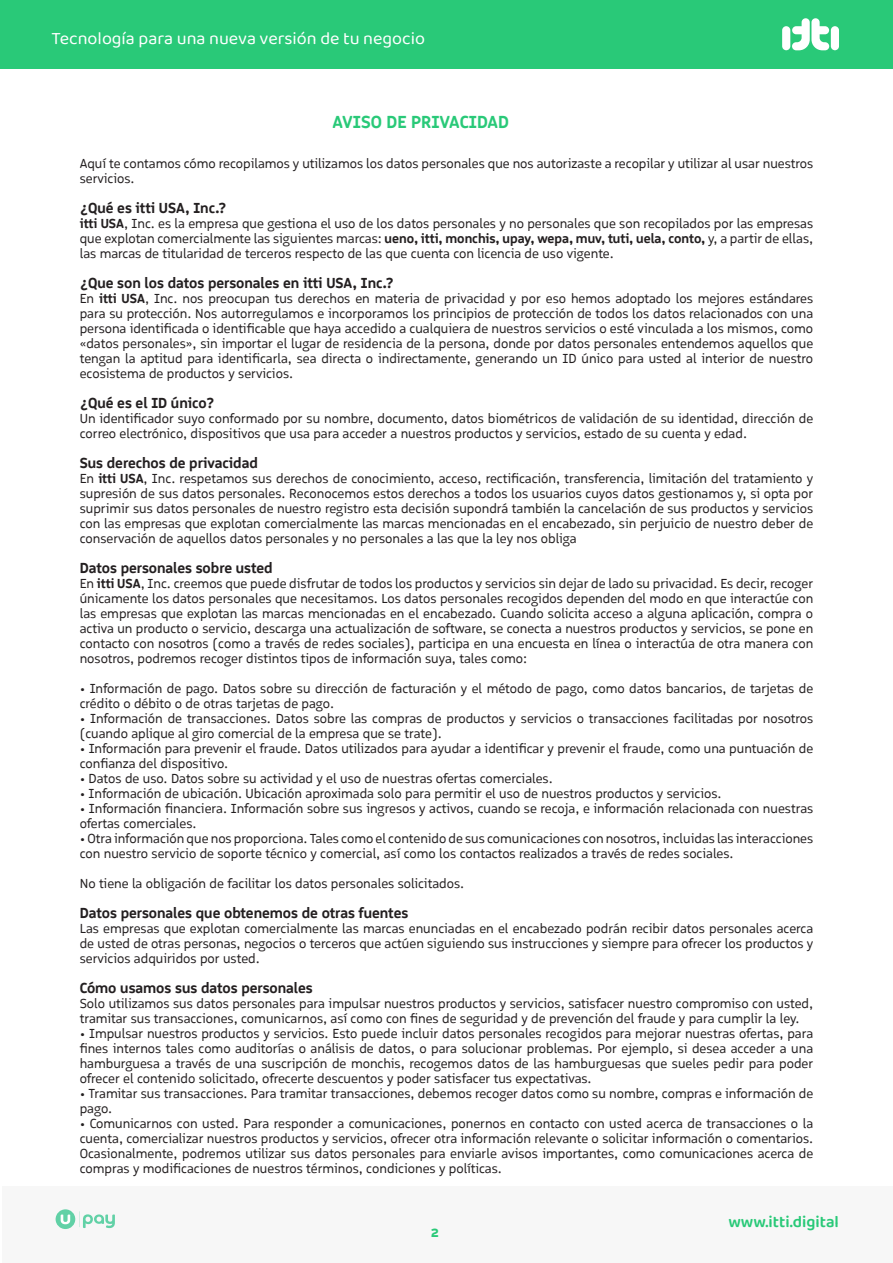
<style>
.page{position:relative;width:893px;height:1263px;background:#fff}
.page>*{position:absolute;margin:0;border:0;box-sizing:border-box;transform-origin:0 0}
.t1{font:18px "Baloo 2";color:#fff}
.t2{font:700 18px "Ueno Logical";color:#29c978}
.t3{font:600 16.8px "Baloo 2";color:#29c978}
.t4{font:700 15px "Ueno Logical";color:#231f20}
.t5{font:700 15px "Ueno Logical";color:#29c978}
.t6{font:13.5px/15px "Ueno Logical";color:#231f20}
.s1{font-weight:700}
</style>
<div class="page">
<div style="left:2px;top:1186px;width:891px;height:77px;background:#f7f7f7"></div>
<svg style="left:56px;top:1209px;width:59px;height:20px"></svg>
<div style="left:0;top:0;width:893px;height:69px;background:#29c978"></div>
<div style="left:782px;top:26px;width:8px;height:24px;background:#fff;border-radius:4px"></div>
<svg style="left:792px;top:18px;width:37px;height:32px"></svg>
<div style="left:831px;top:26px;width:8px;height:24px;background:#fff;border-radius:4px"></div>
<h1 class="t1" style="left:52px;top:26px;width:375px">Tecnología para una nueva versión de tu negocio</h1>
<p class="t2" style="left:333px;top:110px;width:178px">AVISO DE PRIVACIDAD</p>
<p class="t6" style="left:80px;top:156px;width:735px">Aquí te contamos cómo recopilamos y utilizamos los datos personales que nos autorizaste a recopilar y utilizar al usar nuestros servicios.</p>
<p class="t4" style="left:80px;top:199px;width:149px">¿Qué es itti USA, Inc.?</p>
<p class="t6" style="left:80px;top:216px;width:735px;text-align:justify"><span class="s1">itti USA</span>, Inc. es la empresa que gestiona el uso de los datos personales y no personales que son recopilados por las empresas que explotan comercialmente las siguientes marcas: <span class="s1">ueno, itti, monchis, upay, wepa, muv, tuti, uela, conto,</span> y, a partir de ellas, las marcas de titularidad de terceros respecto de las que cuenta con licencia de uso vigente.</p>
<p class="t4" style="left:80px;top:274px;width:316px">¿Que son los datos personales en itti USA, Inc.?</p>
<p class="t6" style="left:80px;top:291px;width:735px;text-align:justify">En <span class="s1">itti USA</span>, Inc. nos preocupan tus derechos en materia de privacidad y por eso hemos adoptado los mejores estándares para su protección. Nos autorregulamos e incorporamos los principios de protección de todos los datos relacionados con una persona identificada o identificable que haya accedido a cualquiera de nuestros servicios o esté vinculada a los mismos, como «datos personales», sin importar el lugar de residencia de la persona, donde por datos personales entendemos aquellos que tengan la aptitud para identificarla, sea directa o indirectamente, generando un ID único para usted al interior de nuestro ecosistema de productos y servicios.</p>
<p class="t4" style="left:80px;top:394px;width:137px">¿Qué es el ID único?</p>
<p class="t6" style="left:80px;top:411px;width:735px">Un identificador suyo conformado por su nombre, documento, datos biométricos de validación de su identidad, dirección de correo electrónico, dispositivos que usa para acceder a nuestros productos y servicios, estado de su cuenta y edad.</p>
<p class="t4" style="left:80px;top:454px;width:180px">Sus derechos de privacidad</p>
<p class="t6" style="left:80px;top:471px;width:735px;text-align:justify">En <span class="s1">itti USA</span>, Inc. respetamos sus derechos de conocimiento, acceso, rectificación, transferencia, limitación del tratamiento y supresión de sus datos personales. Reconocemos estos derechos a todos los usuarios cuyos datos gestionamos y, si opta por suprimir sus datos personales de nuestro registro esta decisión supondrá también la cancelación de sus productos y servicios con las empresas que explotan comercialmente las marcas mencionadas en el encabezado, sin perjuicio de nuestro deber de conservación de aquellos datos personales y no personales a las que la ley nos obliga</p>
<p class="t4" style="left:80px;top:559px;width:194px">Datos personales sobre usted</p>
<p class="t6" style="left:80px;top:576px;width:735px;text-align:justify">En <span class="s1">itti USA</span>, Inc. creemos que puede disfrutar de todos los productos y servicios sin dejar de lado su privacidad. Es decir, recoger únicamente los datos personales que necesitamos. Los datos personales recogidos dependen del modo en que interactúe con las empresas que explotan las marcas mencionadas en el encabezado. Cuando solicita acceso a alguna aplicación, compra o activa un producto o servicio, descarga una actualización de software, se conecta a nuestros productos y servicios, se pone en contacto con nosotros (como a través de redes sociales), participa en una encuesta en línea o interactúa de otra manera con nosotros, podremos recoger distintos tipos de información suya, tales como:</p>
<p class="t6" style="left:80px;top:681px;width:735px">• Información de pago. Datos sobre su dirección de facturación y el método de pago, como datos bancarios, de tarjetas de crédito o débito o de otras tarjetas de pago.</p>
<p class="t6" style="left:80px;top:711px;width:735px">• Información de transacciones. Datos sobre las compras de productos y servicios o transacciones facilitadas por nosotros (cuando aplique al giro comercial de la empresa que se trate).</p>
<p class="t6" style="left:80px;top:741px;width:735px">• Información para prevenir el fraude. Datos utilizados para ayudar a identificar y prevenir el fraude, como una puntuación de confianza del dispositivo.</p>
<p class="t6" style="left:80px;top:771px;width:475px">• Datos de uso. Datos sobre su actividad y el uso de nuestras ofertas comerciales.</p>
<p class="t6" style="left:80px;top:786px;width:643px">• Información de ubicación. Ubicación aproximada solo para permitir el uso de nuestros productos y servicios.</p>
<p class="t6" style="left:80px;top:801px;width:735px">• Información financiera. Información sobre sus ingresos y activos, cuando se recoja, e información relacionada con nuestras ofertas comerciales.</p>
<p class="t6" style="left:80px;top:831px;width:735px">• Otra información que nos proporciona. Tales como el contenido de sus comunicaciones con nosotros, incluidas las interacciones con nuestro servicio de soporte técnico y comercial, así como los contactos realizados a través de redes sociales.</p>
<p class="t6" style="left:80px;top:876px;width:386px">No tiene la obligación de facilitar los datos personales solicitados.</p>
<p class="t4" style="left:80px;top:904px;width:330px">Datos personales que obtenemos de otras fuentes</p>
<p class="t6" style="left:80px;top:921px;width:735px;text-align:justify">Las empresas que explotan comercialmente las marcas enunciadas en el encabezado podrán recibir datos personales acerca de usted de otras personas, negocios o terceros que actúen siguiendo sus instrucciones y siempre para ofrecer los productos y servicios adquiridos por usted.</p>
<p class="t4" style="left:80px;top:979px;width:235px">Cómo usamos sus datos personales</p>
<p class="t6" style="left:80px;top:996px;width:735px">Solo utilizamos sus datos personales para impulsar nuestros productos y servicios, satisfacer nuestro compromiso con usted, tramitar sus transacciones, comunicarnos, así como con fines de seguridad y de prevención del fraude y para cumplir la ley.</p>
<p class="t6" style="left:80px;top:1026px;width:735px;text-align:justify">• Impulsar nuestros productos y servicios. Esto puede incluir datos personales recogidos para mejorar nuestras ofertas, para fines internos tales como auditorías o análisis de datos, o para solucionar problemas. Por ejemplo, si desea acceder a una hamburguesa a través de una suscripción de monchis, recogemos datos de las hamburguesas que sueles pedir para poder ofrecer el contenido solicitado, ofrecerte descuentos y poder satisfacer tus expectativas.</p>
<p class="t6" style="left:80px;top:1086px;width:735px">• Tramitar sus transacciones. Para tramitar transacciones, debemos recoger datos como su nombre, compras e información de pago.</p>
<p class="t6" style="left:80px;top:1116px;width:735px;text-align:justify">• Comunicarnos con usted. Para responder a comunicaciones, ponernos en contacto con usted acerca de transacciones o la cuenta, comercializar nuestros productos y servicios, ofrecer otra información relevante o solicitar información o comentarios.<br>Ocasionalmente, podremos utilizar sus datos personales para enviarle avisos importantes, como comunicaciones acerca de compras y modificaciones de nuestros términos, condiciones y políticas.</p>
<p class="t5" style="left:431px;top:1223px;width:10px">2</p>
<p class="t3" style="left:728px;top:1209px;width:112px">www.itti.digital</p>
</div>
